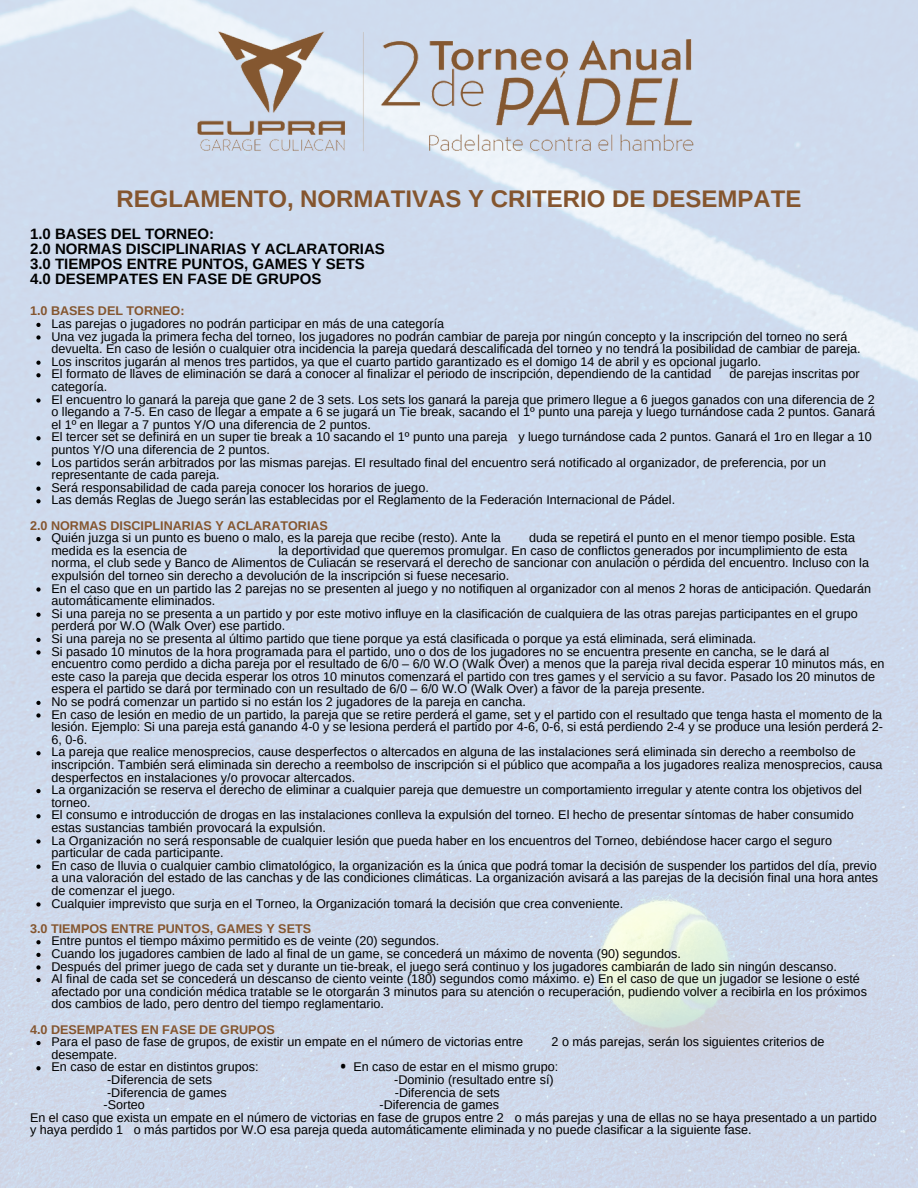
<style>
.page{position:relative;width:918px;height:1188px;background:#fff}
.page>*{position:absolute;margin:0;border:0;box-sizing:border-box;transform-origin:0 0}
.t1{font:36px "Open Sans";color:#000}
.t2{font:700 24px "Arimo";color:#84552e}
.t3{font:700 15px/15px "Arimo";color:#000}
.t4{font:12.6px/12.6px "Arimo";color:#000}
.t5{font:700 12.6px "Arimo";color:#84552e}
</style>
<div class="page">
<img style="left:191px;top:13px;width:535px;height:158px">
<svg style="left:36px;top:323px;width:5px;height:4px"></svg>
<svg style="left:36px;top:335px;width:5px;height:5px"></svg>
<svg style="left:36px;top:361px;width:5px;height:4px"></svg>
<svg style="left:36px;top:373px;width:5px;height:4px"></svg>
<svg style="left:36px;top:398px;width:5px;height:5px"></svg>
<svg style="left:36px;top:436px;width:5px;height:4px"></svg>
<svg style="left:36px;top:461px;width:5px;height:5px"></svg>
<svg style="left:36px;top:487px;width:5px;height:4px"></svg>
<svg style="left:36px;top:499px;width:5px;height:4px"></svg>
<svg style="left:36px;top:537px;width:5px;height:4px"></svg>
<svg style="left:36px;top:587px;width:5px;height:5px"></svg>
<svg style="left:36px;top:613px;width:5px;height:4px"></svg>
<svg style="left:36px;top:638px;width:5px;height:4px"></svg>
<svg style="left:36px;top:650px;width:5px;height:5px"></svg>
<svg style="left:36px;top:701px;width:5px;height:4px"></svg>
<svg style="left:36px;top:713px;width:5px;height:5px"></svg>
<svg style="left:36px;top:751px;width:5px;height:4px"></svg>
<svg style="left:36px;top:789px;width:5px;height:4px"></svg>
<svg style="left:36px;top:814px;width:5px;height:4px"></svg>
<svg style="left:36px;top:839px;width:5px;height:5px"></svg>
<svg style="left:36px;top:865px;width:5px;height:4px"></svg>
<svg style="left:36px;top:902px;width:5px;height:5px"></svg>
<svg style="left:36px;top:940px;width:5px;height:4px"></svg>
<svg style="left:36px;top:953px;width:5px;height:4px"></svg>
<svg style="left:36px;top:965px;width:5px;height:5px"></svg>
<svg style="left:36px;top:978px;width:5px;height:4px"></svg>
<svg style="left:36px;top:1041px;width:5px;height:4px"></svg>
<svg style="left:36px;top:1066px;width:5px;height:4px"></svg>
<h2 class="t2" style="left:116px;top:185px;width:687px">REGLAMENTO, NORMATIVAS Y CRITERIO DE DESEMPATE</h2>
<p class="t3" style="left:30px;top:226px;width:356px">1.0 BASES DEL TORNEO:<br>2.0 NORMAS DISCIPLINARIAS Y ACLARATORIAS 3.0 TIEMPOS ENTRE PUNTOS, GAMES Y SETS 4.0 DESEMPATES EN FASE DE GRUPOS</p>
<p class="t5" style="left:30px;top:304px;width:156px">1.0 BASES DEL TORNEO:</p>
<p class="t4" style="left:51px;top:317px;width:811px">Las parejas o jugadores no podrán participar en más de una categoría<br>Una vez jugada la primera fecha del torneo, los jugadores no podrán cambiar de pareja por ningún concepto y la inscripción del torneo no será devuelta. En caso de lesión o cualquier otra incidencia la pareja quedará descalificada del torneo y no tendrá la posibilidad de cambiar de pareja.<br>Los inscritos jugarán al menos tres partidos, ya que el cuarto partido garantizado es el domigo 14 de abril y es opcional jugarlo.<br>El formato de llaves de eliminación se dará a conocer al finalizar el periodo de inscripción, dependiendo de la cantidad</p>
<p class="t4" style="left:729px;top:368px;width:132px">de parejas inscritas por</p>
<p class="t4" style="left:51px;top:380px;width:825px">categoría.<br>El encuentro lo ganará la pareja que gane 2 de 3 sets. Los sets los ganará la pareja que primero llegue a 6 juegos ganados con una diferencia de 2 o llegando a 7-5. En caso de llegar a empate a 6 se jugará un Tie break, sacando el 1º punto una pareja y luego turnándose cada 2 puntos. Ganará el 1º en llegar a 7 puntos Y/O una diferencia de 2 puntos.<br>El tercer set se definirá en un super tie break a 10 sacando el 1º punto una pareja y luego turnándose cada 2 puntos. Ganará el 1ro en llegar a 10 puntos Y/O una diferencia de 2 puntos.<br>Los partidos serán arbitrados por las mismas parejas. El resultado final del encuentro será notificado al organizador, de preferencia, por un representante de cada pareja.<br>Será responsabilidad de cada pareja conocer los horarios de juego.<br>Las demás Reglas de Juego serán las establecidas por el Reglamento de la Federación Internacional de Pádel.</p>
<p class="t5" style="left:30px;top:518px;width:299px">2.0 NORMAS DISCIPLINARIAS Y ACLARATORIAS</p>
<p class="t4" style="left:51px;top:532px;width:451px">Quién juzga si un punto es bueno o malo, es la pareja que recibe (resto). Ante la</p>
<p class="t4" style="left:529px;top:532px;width:328px">duda se repetirá el punto en el menor tiempo posible. Esta</p>
<p class="t4" style="left:51px;top:544px;width:137px">medida es la esencia de</p>
<p class="t4" style="left:51px;top:544px;width:834px;text-indent:227px">la deportividad que queremos promulgar. En caso de conflictos generados por incumplimiento de esta norma, el club sede y Banco de Alimentos de Culiacán se reservará el derecho de sancionar con anulación o pérdida del encuentro. Incluso con la expulsión del torneo sin derecho a devolución de la inscripción si fuese necesario.<br>En el caso que en un partido las 2 parejas no se presenten al juego y no notifiquen al organizador con al menos 2 horas de anticipación. Quedarán automáticamente eliminados.<br>Si una pareja no se presenta a un partido y por este motivo influye en la clasificación de cualquiera de las otras parejas participantes en el grupo perderá por W.O (Walk Over) ese partido.<br>Si una pareja no se presenta al último partido que tiene porque ya está clasificada o porque ya está eliminada, será eliminada.<br>Si pasado 10 minutos de la hora programada para el partido, uno o dos de los jugadores no se encuentra presente en cancha, se le dará al encuentro como perdido a dicha pareja por el resultado de 6/0 – 6/0 W.O (Walk Over) a menos que la pareja rival decida esperar 10 minutos más, en este caso la pareja que decida esperar los otros 10 minutos comenzará el partido con tres games y el servicio a su favor. Pasado los 20 minutos de espera el partido se dará por terminado con un resultado de 6/0 – 6/0 W.O (Walk Over) a favor de la pareja presente.<br>No se podrá comenzar un partido si no están los 2 jugadores de la pareja en cancha.<br>En caso de lesión en medio de un partido, la pareja que se retire perderá el game, set y el partido con el resultado que tenga hasta el momento de la lesión. Ejemplo: Si una pareja está ganando 4-0 y se lesiona perderá el partido por 4-6, 0-6, si está perdiendo 2-4 y se produce una lesión perderá 2- 6, 0-6.<br>La pareja que realice menosprecios, cause desperfectos o altercados en alguna de las instalaciones será eliminada sin derecho a reembolso de inscripción. También será eliminada sin derecho a reembolso de inscripción si el público que acompaña a los jugadores realiza menosprecios, causa desperfectos en instalaciones y/o provocar altercados.<br>La organización se reserva el derecho de eliminar a cualquier pareja que demuestre un comportamiento irregular y atente contra los objetivos del torneo.<br>El consumo e introducción de drogas en las instalaciones conlleva la expulsión del torneo. El hecho de presentar síntomas de haber consumido estas sustancias también provocará la expulsión.<br>La Organización no será responsable de cualquier lesión que pueda haber en los encuentros del Torneo, debiéndose hacer cargo el seguro particular de cada participante.<br>En caso de lluvia o cualquier cambio climatológico, la organización es la única que podrá tomar la decisión de suspender los partidos del día, previo a una valoración del estado de las canchas y de las condiciones climáticas. La organización avisará a las parejas de la decisión final una hora antes de comenzar el juego.<br>Cualquier imprevisto que surja en el Torneo, la Organización tomará la decisión que crea conveniente.</p>
<p class="t5" style="left:30px;top:921px;width:283px">3.0 TIEMPOS ENTRE PUNTOS, GAMES Y SETS</p>
<p class="t4" style="left:51px;top:935px;width:817px">Entre puntos el tiempo máximo permitido es de veinte (20) segundos.<br>Cuando los jugadores cambien de lado al final de un game, se concederá un máximo de noventa (90) segundos.<br>Después del primer juego de cada set y durante un tie-break, el juego será continuo y los jugadores cambiarán de lado sin ningún descanso.<br>Al final de cada set se concederá un descanso de ciento veinte (180) segundos como máximo. e) En el caso de que un jugador se lesione o esté afectado por una condición médica tratable se le otorgarán 3 minutos para su atención o recuperación, pudiendo volver a recibirla en los próximos dos cambios de lado, pero dentro del tiempo reglamentario.</p>
<p class="t5" style="left:30px;top:1022px;width:246px">4.0 DESEMPATES EN FASE DE GRUPOS</p>
<p class="t4" style="left:51px;top:1036px;width:473px">Para el paso de fase de grupos, de existir un empate en el número de victorias entre</p>
<p class="t4" style="left:552px;top:1036px;width:274px">2 o más parejas, serán los siguientes criterios de</p>
<p class="t4" style="left:51px;top:1048px;width:209px">desempate.<br>En caso de estar en distintos grupos:</p>
<p class="t4" style="left:353px;top:1061px;width:207px">En caso de estar en el mismo grupo:</p>
<h1 class="t1" style="left:339px;top:1029px;width:11px">.</h1>
<p class="t4" style="left:107px;top:1073px;width:106px">-Diferencia de sets</p>
<p class="t4" style="left:394px;top:1073px;width:161px">-Dominio (resultado entre sí)</p>
<p class="t4" style="left:107px;top:1086px;width:121px">-Diferencia de games</p>
<p class="t4" style="left:395px;top:1086px;width:106px">-Diferencia de sets</p>
<p class="t4" style="left:104px;top:1099px;width:43px">-Sorteo</p>
<p class="t4" style="left:30px;top:1099px;width:848px;text-indent:349px">-Diferencia de games<br>En el caso que exista un empate en el número de victorias en fase de grupos entre 2 o más parejas y una de ellas no se haya presentado a un partido y haya perdido 1 o más partidos por W.O esa pareja queda automáticamente eliminada y no puede clasificar a la siguiente fase.</p>
</div>
